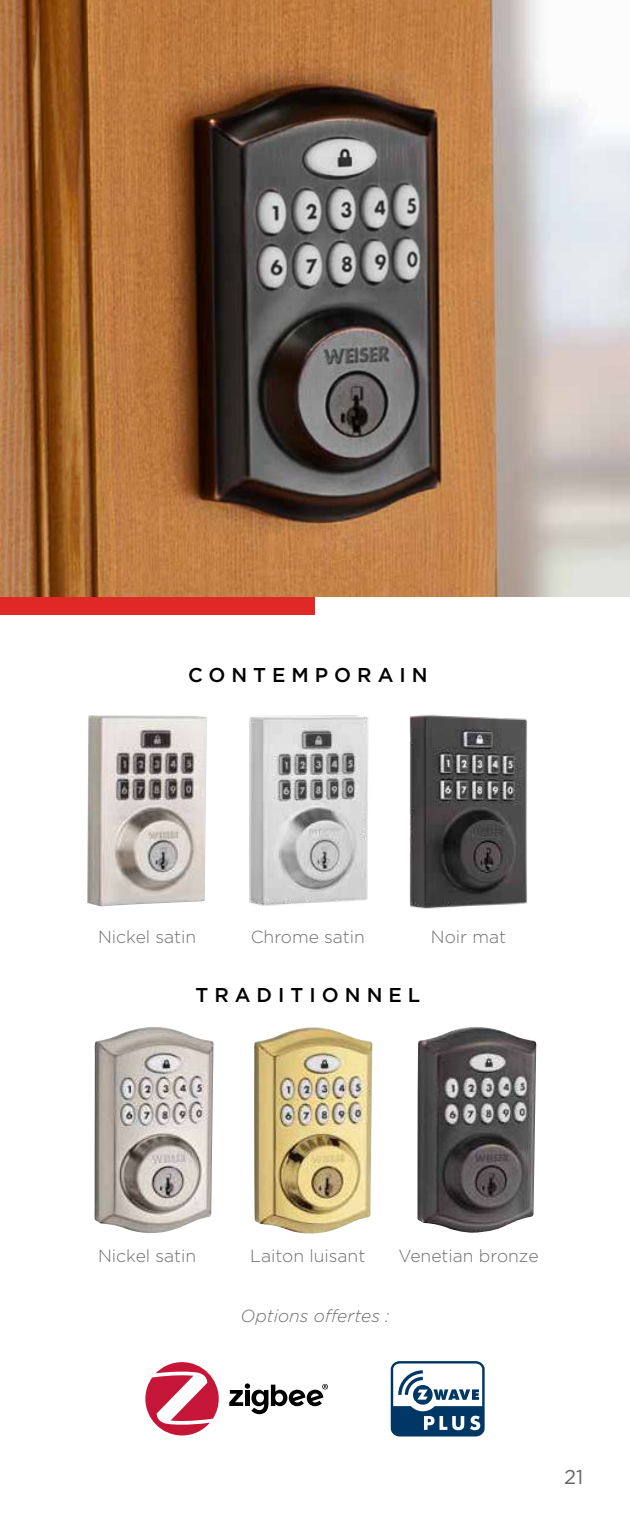
<style>
.page{position:relative;width:630px;height:1530px;background:#fff}
.page>*{position:absolute;margin:0;border:0;box-sizing:border-box;transform-origin:0 0}
.t1{font:500 20px "Gotham";letter-spacing:.3em;color:#000}
.t2{font:20px "Gotham";color:#636466}
.t3{font:300 17.5px "Gotham";color:#6d6e71}
.t4{font:italic 300 17.5px "Gotham";color:#6d6e71}
</style>
<div class="page">
<div style="left:0;top:569px;width:315px;height:46px;background:#e02826"></div>
<img style="left:0;top:0;width:630px;height:596px">
<img style="left:254px;top:1027px;width:119px;height:206px">
<img style="left:249px;top:715px;width:120px;height:191px">
<img style="left:94px;top:1027px;width:120px;height:206px">
<img style="left:87px;top:715px;width:120px;height:191px">
<img style="left:417px;top:1027px;width:120px;height:206px">
<img style="left:409px;top:715px;width:118px;height:194px">
<svg style="left:391px;top:1361px;width:94px;height:76px"></svg>
<svg style="left:145px;top:1362px;width:74px;height:73px"></svg>
<svg style="left:229px;top:1383px;width:99px;height:31px"></svg>
<p class="t1" style="left:188px;top:664px;width:241px">CONTEMPORAIN</p>
<p class="t3" style="left:98px;top:927px;width:100px">Nickel satin</p>
<p class="t3" style="left:251px;top:927px;width:116px">Chrome satin</p>
<p class="t3" style="left:431px;top:927px;width:77px">Noir mat</p>
<p class="t1" style="left:195px;top:983px;width:226px">TRADITIONNEL</p>
<p class="t3" style="left:98px;top:1246px;width:100px">Nickel satin</p>
<p class="t3" style="left:250px;top:1246px;width:117px">Laiton luisant</p>
<p class="t3" style="left:398px;top:1246px;width:142px">Venetian bronze</p>
<p class="t4" style="left:241px;top:1307px;width:150px">Options offertes :</p>
<p class="t2" style="left:564px;top:1466px;width:21px">21</p>
</div>
